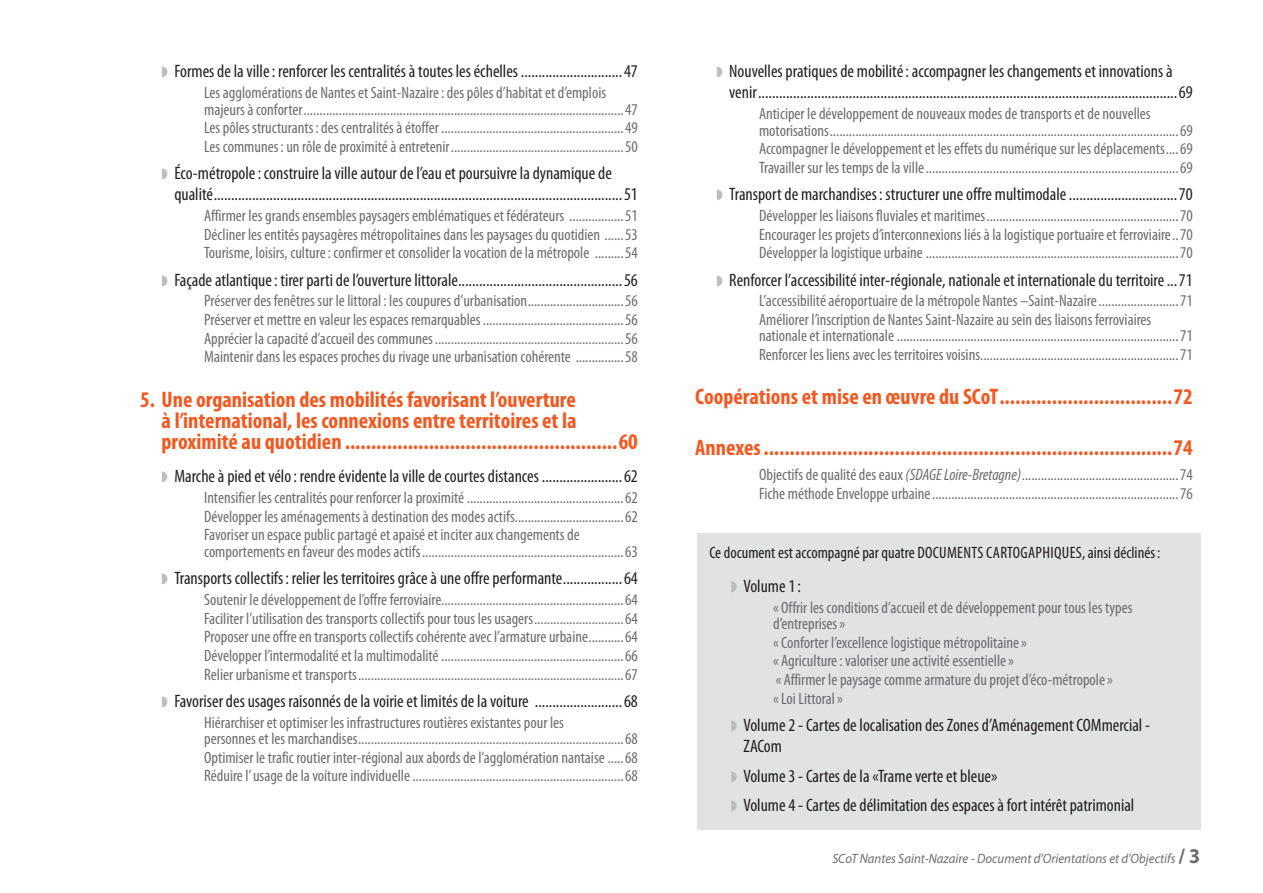
<style>
.page{position:relative;width:1263px;height:893px;background:#fff}
.page>*{position:absolute;margin:0;border:0;box-sizing:border-box;transform-origin:0 0}
.t1{font:700 condensed 22.5px/21px "Myriad Pro";color:#f15921}
.t2{font:condensed 18px/21px "Myriad Pro";color:#231f20}
.t3{font:condensed 16.5px/18.6px "Myriad Pro";color:#6c6d70}
.t4{font:condensed 16.5px "Myriad Pro";color:#231f20}
.t5{font:italic 13.5px "Myriad Pro";color:#6c6d70;scale:.95 1}
.s1{color:#bcbdc0}
.s2{font-style:italic}
.s3{font-family:"Myriad";font-weight:700;font-style:normal;font-size:21px}
</style>
<div class="page">
<div style="left:697px;top:533px;width:503px;height:296px;background:#e1e2e4"></div>
<p class="t2" style="left:162px;top:61px;width:478px"><span class="s1">◗</span> Formes de la ville: renforcer les centralités à toutes les échelles .............................47</p>
<p class="t3" style="left:204px;top:84px;width:435px;line-height:16.5px">Les agglomérations de Nantes et Saint-Nazaire: des pôles d’habitat et d’emplois majeurs à conforter....................................................................................................47</p>
<p class="t3" style="left:204px;top:118px;width:435px">Les pôles structurants: des centralités à étoffer .........................................................49<br>Les communes: un rôle de proximité à entretenir......................................................50</p>
<p class="t2" style="left:174px;top:162px;width:465px;text-indent:-13px"><span class="s1">◗</span> Éco-métropole: construire la ville autour de l’eau et poursuivre la dynamique de qualité.....................................................................................................................51</p>
<p class="t3" style="left:204px;top:206px;width:435px;text-align:justify">Affirmer les grands ensembles paysagers emblématiques et fédérateurs .................51<br>Décliner les entités paysagères métropolitaines dans les paysages du quotidien ......53<br>Tourisme, loisirs, culture: confirmer et consolider la vocation de la métropole .........54</p>
<p class="t2" style="left:162px;top:269px;width:478px"><span class="s1">◗</span> Façade atlantique: tirer parti de l’ouverture littorale...............................................56</p>
<p class="t3" style="left:204px;top:291px;width:435px;text-align:justify">Préserver des fenêtres sur le littoral : les coupures d’urbanisation..............................56<br>Préserver et mettre en valeur les espaces remarquables............................................56<br>Apprécier la capacité d’accueil des communes...........................................................56<br>Maintenir dans les espaces proches du rivage une urbanisation cohérente ...............58</p>
<h1 class="t1" style="left:162px;top:388px;width:478px;text-indent:-21px">5. Une organisation des mobilités favorisant l’ouverture<br>à l’international, les connexions entre territoires et la proximité au quotidien ....................................................60</h1>
<p class="t2" style="left:162px;top:466px;width:478px"><span class="s1">◗</span> Marche à pied et vélo: rendre évidente la ville de courtes distances .......................62</p>
<p class="t3" style="left:204px;top:488px;width:435px;text-align:justify">Intensifier les centralités pour renforcer la proximité .................................................62<br>Développer les aménagements à destination des modes actifs..................................62<br>Favoriser un espace public partagé et apaisé et inciter aux changements de</p>
<p class="t3" style="left:204px;top:542px;width:435px">comportements en faveur des modes actifs...............................................................63</p>
<p class="t2" style="left:162px;top:568px;width:478px"><span class="s1">◗</span> Transports collectifs: relier les territoires grâce à une offre performante.................64</p>
<p class="t3" style="left:204px;top:590px;width:435px;text-align:justify">Soutenir le développement de l’offre ferroviaire.........................................................64<br>Faciliter l’utilisation des transports collectifs pour tous les usagers............................64<br>Proposer une offre en transports collectifs cohérente avec l’armature urbaine...........64<br>Développer l’intermodalité et la multimodalité .........................................................66<br>Relier urbanisme et transports...................................................................................67</p>
<p class="t2" style="left:162px;top:690px;width:478px"><span class="s1">◗</span> Favoriser des usages raisonnés de la voirie et limités de la voiture .........................68</p>
<p class="t3" style="left:204px;top:714px;width:435px;line-height:16.5px">Hiérarchiser et optimiser les infrastructures routières existantes pour les<br>personnes et les marchandises...................................................................................68</p>
<p class="t3" style="left:204px;top:748px;width:435px">Optimiser le trafic routier inter-régional aux abords de l’agglomération nantaise .....68<br>Réduire l’ usage de la voiture individuelle..................................................................68</p>
<p class="t2" style="left:729px;top:61px;width:465px;text-indent:-13px"><span class="s1">◗</span> Nouvelles pratiques de mobilité: accompagner les changements et innovations à venir........................................................................................................................69</p>
<p class="t3" style="left:759px;top:105px;width:435px;line-height:16.5px">Anticiper le développement de nouveaux modes de transports et de nouvelles motorisations.............................................................................................................69</p>
<p class="t3" style="left:759px;top:139px;width:435px">Accompagner le développement et les effets du numérique sur les déplacements....69<br>Travailler sur les temps de la ville...............................................................................69</p>
<p class="t2" style="left:716px;top:183px;width:478px"><span class="s1">◗</span> Transport de marchandises: structurer une offre multimodale...............................70</p>
<p class="t3" style="left:759px;top:206px;width:435px;text-align:justify">Développer les liaisons fluviales et maritimes............................................................70<br>Encourager les projets d’interconnexions liés à la logistique portuaire et ferroviaire..70<br>Développer la logistique urbaine ...............................................................................70</p>
<p class="t2" style="left:716px;top:269px;width:478px"><span class="s1">◗</span> Renforcer l’accessibilité inter-régionale, nationale et internationale du territoire...71</p>
<p class="t3" style="left:759px;top:291px;width:435px">L’accessibilité aéroportuaire de la métropole Nantes –Saint-Nazaire.........................71<br>Améliorer l’inscription de Nantes Saint-Nazaire au sein des liaisons ferroviaires</p>
<p class="t3" style="left:759px;top:326px;width:435px">nationale et internationale ........................................................................................71<br>Renforcer les liens avec les territoires voisins..............................................................71</p>
<h1 class="t1" style="left:695px;top:386px;width:499px">Coopérations et mise en œuvre du SCoT.................................72</h1>
<h1 class="t1" style="left:695px;top:437px;width:499px">Annexes..............................................................................74</h1>
<p class="t3" style="left:759px;top:465px;width:435px">Objectifs de qualité des eaux <span class="s2">(SDAGE Loire-Bretagne)</span>.................................................74<br>Fiche méthode Enveloppe urbaine.............................................................................76</p>
<p class="t4" style="left:709px;top:543px;width:213px">Ce document est accompagné par quatre documents</p>
<p class="t4" style="left:986px;top:543px;width:8px">cartogaphi</p>
<p class="t4" style="left:1054px;top:543px;width:108px">ques, ainsi déclinés:</p>
<p class="t2" style="left:731px;top:575px;width:72px"><span class="s1">◗</span> Volume 1:</p>
<p class="t3" style="left:773px;top:599px;width:361px;line-height:16.5px">« Offrir les conditions d’accueil et de développement pour tous les types d’entreprises»</p>
<p class="t3" style="left:773px;top:633px;width:341px">«Conforter l’excellence logistique métropolitaine»<br>« Agriculture: valoriser une activité essentielle»<br>« Affirmer le paysage comme armature du projet d’éco-métropole» «Loi Littoral»</p>
<p class="t2" style="left:743px;top:714px;width:408px;text-indent:-13px"><span class="s1">◗</span> Volume 2 - Cartes de localisation des Zones d’Aménagement COMmercial -<br>ZACom</p>
<p class="t2" style="left:731px;top:760px;width:405px;line-height:29.5px"><span class="s1">◗</span> Volume 3 - Cartes de la «Trame verte et bleue»<br><span class="s1">◗</span> Volume 4 - Cartes de délimitation des espaces à fort intérêt patrimonial</p>
<p class="t5" style="left:832px;top:850px;width:389px">SCoT Nantes Saint-Nazaire - Document d’Orientations et d’Objectifs <span class="s3">/ 3</span></p>
</div>
